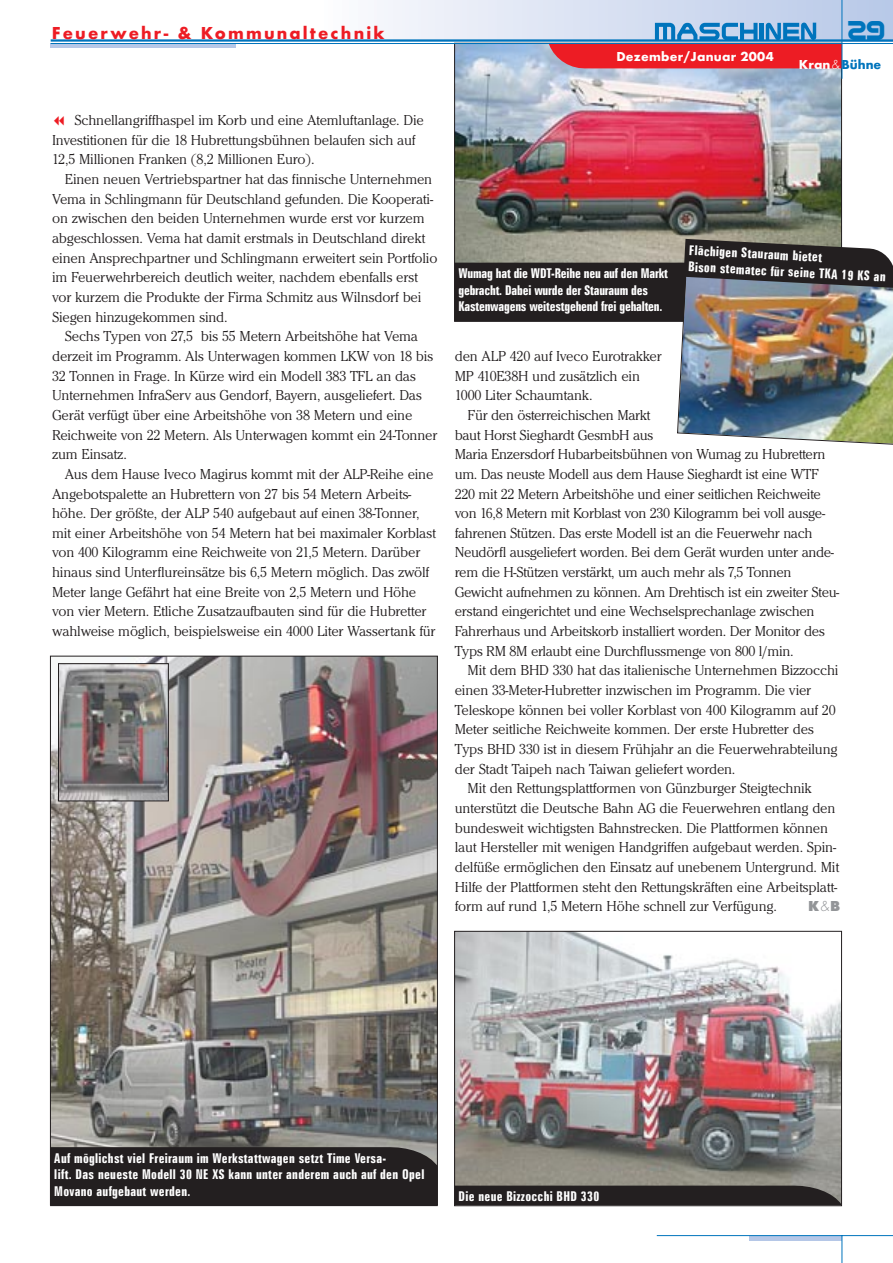
<style>
.page{position:relative;width:893px;height:1263px;background:#fff}
.page>*{position:absolute;margin:0;border:0;box-sizing:border-box;transform-origin:0 0}
.t1{font:500 28.95px "Steel Wolf";color:#0074bc}
.t2{font:800 18px "Function";letter-spacing:.12em;color:#ed1c24}
.t3{font:300 15px/19.6px "Cheltenham";letter-spacing:-.015em;color:#231f20}
.t4{font:800 15px "Function";color:#939598}
.t5{font:700 extra-condensed 13.5px/16.5px "Zurich BT";letter-spacing:.02em;color:#fff}
.t6{font:700 extra-condensed 13.5px/16.5px "Zurich BT";letter-spacing:-.015em;color:#fff}
.t7{font:800 13.5px "Function";letter-spacing:.02em;color:#fff}
.t8{font:800 13.5px "Function";color:#0074bc}
.s1{color:#fff}
.s2{font-weight:300;color:#fff}
.s3{font-weight:300}
</style>
<div class="page">
<img style="left:456px;top:45px;width:383px;height:194px">
<div style="left:320px;top:0;width:572px;height:42px;background:linear-gradient(to right,#fcfcfe,#b5c7e7)"></div>
<hr style="left:51px;top:44px;width:185px;height:4px;background:#b5c7e7">
<hr style="left:51px;top:39px;width:841px;height:3px;background:#0074bc">
<hr style="left:51px;top:43px;width:841px;height:1px;background:#0074bc">
<hr style="left:841px;top:0;width:1px;height:79px;background:#0074bc">
<svg style="left:749px;top:1236px;width:92px;height:4px"></svg>
<hr style="left:656px;top:1235px;width:236px;height:1px;background:#0074bc">
<svg style="left:841px;top:1236px;width:1px;height:27px"></svg>
<svg style="left:548px;top:23px;width:293px;height:45px;background:#b6647b"></svg>
<img style="left:456px;top:933px;width:383px;height:252px">
<div style="left:454px;top:931px;width:387px;height:275px;border:1px solid #231f20"></div>
<img style="left:454px;top:239px;width:438px;height:206px">
<img style="left:52px;top:658px;width:384px;height:489px">
<div style="left:50px;top:1147px;width:388px;height:59px;background:#231f20"></div>
<img style="left:60px;top:665px;width:107px;height:134px">
<div style="left:58px;top:663px;width:111px;height:138px;border:1px solid #231f20"></div>
<svg style="left:454px;top:1185px;width:387px;height:20px;background:#2a2626"></svg>
<p class="t2" style="left:52px;top:27px;width:334px">Feuerwehr- &amp; Kommunaltechnik</p>
<h1 class="t1" style="left:848px;top:15px;width:39px">29</h1>
<p class="t7" style="left:616px;top:52px;width:159px">Dezember/Januar 2004</p>
<p class="t8" style="left:799px;top:59px;width:84px"><span class="s1">Kran</span><span class="s2">&amp;</span>Bühne</p>
<p class="t3" style="left:52px;top:112px;width:373px;text-indent:22px">Schnellangriffhaspel im Korb und eine Atemluftanlage. Die<br>Investitionen für die 18 Hubrettungsbühnen belaufen sich auf<br>12,5 Millionen Franken (8,2 Millionen Euro).</p>
<p class="t3" style="left:52px;top:171px;width:387px;text-indent:13px">Einen neuen Vertriebspartner hat das finnische Unternehmen Vema in Schlingmann für Deutschland gefunden. Die Kooperati&shy;on zwischen den beiden Unternehmen wurde erst vor kurzem abgeschlossen. Vema hat damit erstmals in Deutschland direkt einen Ansprechpartner und Schlingmann erweitert sein Portfolio im Feuerwehrbereich deutlich weiter, nachdem ebenfalls erst vor kurzem die Produkte der Firma Schmitz aus Wilnsdorf bei Siegen hinzugekommen sind.</p>
<p class="t3" style="left:52px;top:328px;width:387px;text-indent:13px">Sechs Typen von 27,5 bis 55 Metern Arbeitshöhe hat Vema derzeit im Programm. Als Unterwagen kommen LKW von 18 bis 32 Tonnen in Frage. In Kürze wird ein Modell 383 TFL an das Unternehmen InfraServ aus Gendorf, Bayern, ausgeliefert. Das Gerät verfügt über eine Arbeitshöhe von 38 Metern und eine Reichweite von 22 Metern. Als Unterwagen kommt ein 24-Tonner zum Einsatz.</p>
<p class="t3" style="left:52px;top:465px;width:385px;text-indent:13px">Aus dem Hause Iveco Magirus kommt mit der ALP-Reihe eine Angebotspalette an Hubrettern von 27 bis 54 Metern Arbeits&shy;höhe. Der größte, der ALP 540 aufgebaut auf einen 38-Tonner, mit einer Arbeitshöhe von 54 Metern hat bei maximaler Korblast von 400 Kilogramm eine Reichweite von 21,5 Metern. Darüber hinaus sind Unterflureinsätze bis 6,5 Metern möglich. Das zwölf Meter lange Gefährt hat eine Breite von 2,5 Metern und Höhe von vier Metern. Etliche Zusatzaufbauten sind für die Hubretter wahlweise möglich, beispielsweise ein 4000 Liter Wassertank für</p>
<p class="t6" style="left:458px;top:267px;width:211px">Wumag hat die WDT-Reihe neu auf den Markt gebracht. Dabei wurde der Stauraum des<br>Kastenwagens weitestgehend frei gehalten.</p>
<p class="t5" style="left:689px;top:243px;width:199px;rotate:3deg">Flächigen Stauraum bietet<br>Bison stematec für seine TKA 19 KS an</p>
<p class="t3" style="left:455px;top:347px;width:208px">den ALP 420 auf Iveco Eurotrakker<br>MP 410E38H und zusätzlich ein<br>1000 Liter Schaumtank.</p>
<p class="t3" style="left:455px;top:406px;width:386px;text-indent:13px">Für den österreichischen Markt<br>baut Horst Sieghardt GesmbH aus<br>Maria Enzersdorf Hubarbeitsbühnen von Wumag zu Hubrettern um. Das neuste Modell aus dem Hause Sieghardt ist eine WTF 220 mit 22 Metern Arbeitshöhe und einer seitlichen Reichweite von 16,8 Metern mit Korblast von 230 Kilogramm bei voll ausge&shy;fahrenen Stützen. Das erste Modell ist an die Feuerwehr nach Neudörfl ausgeliefert worden. Bei dem Gerät wurden unter ande&shy;rem die H-Stützen verstärkt, um auch mehr als 7,5 Tonnen Gewicht aufnehmen zu können. Am Drehtisch ist ein zweiter Steu&shy;erstand eingerichtet und eine Wechselsprechanlage zwischen Fahrerhaus und Arbeitskorb installiert worden. Der Monitor des Typs RM 8M erlaubt eine Durchflussmenge von 800 l/min.</p>
<p class="t3" style="left:467px;top:662px;width:372px">Mit dem BHD 330 hat das italienische Unternehmen Bizzocchi</p>
<p class="t3" style="left:455px;top:681px;width:358px">einen 33-Meter-Hubretter inzwischen im Programm. Die vier</p>
<p class="t3" style="left:455px;top:701px;width:382px">Teleskope können bei voller Korblast von 400 Kilogramm auf 20</p>
<p class="t3" style="left:455px;top:721px;width:360px">Meter seitliche Reichweite kommen. Der erste Hubretter des</p>
<p class="t3" style="left:455px;top:740px;width:384px">Typs BHD 330 ist in diesem Frühjahr an die Feuerwehrabteilung</p>
<p class="t3" style="left:455px;top:760px;width:282px">der Stadt Taipeh nach Taiwan geliefert worden.</p>
<p class="t3" style="left:467px;top:780px;width:346px">Mit den Rettungsplattformen von Günzburger Steigtechnik</p>
<p class="t3" style="left:455px;top:799px;width:382px">unterstützt die Deutsche Bahn AG die Feuerwehren entlang den</p>
<p class="t3" style="left:455px;top:819px;width:374px">bundesweit wichtigsten Bahnstrecken. Die Plattformen können</p>
<p class="t3" style="left:455px;top:839px;width:383px">laut Hersteller mit wenigen Handgriffen aufgebaut werden. Spin-</p>
<p class="t3" style="left:455px;top:858px;width:386px">delfüße ermöglichen den Einsatz auf unebenem Untergrund. Mit</p>
<p class="t3" style="left:455px;top:878px;width:384px">Hilfe der Plattformen steht den Rettungskräften eine Arbeitsplatt-</p>
<p class="t3" style="left:455px;top:898px;width:323px">form auf rund 1,5 Metern Höhe schnell zur Verfügung.</p>
<p class="t4" style="left:808px;top:900px;width:34px">K<span class="s3">&amp;</span>B</p>
<p class="t5" style="left:54px;top:1151px;width:371px">Auf möglichst viel Freiraum im Werkstattwagen setzt Time Versa-<br>lift. Das neueste Modell 30 NE XS kann unter anderem auch auf den Opel<br>Movano aufgebaut werden.</p>
<p class="t5" style="left:458px;top:1189px;width:142px">Die neue Bizzocchi BHD 330</p>
</div>
